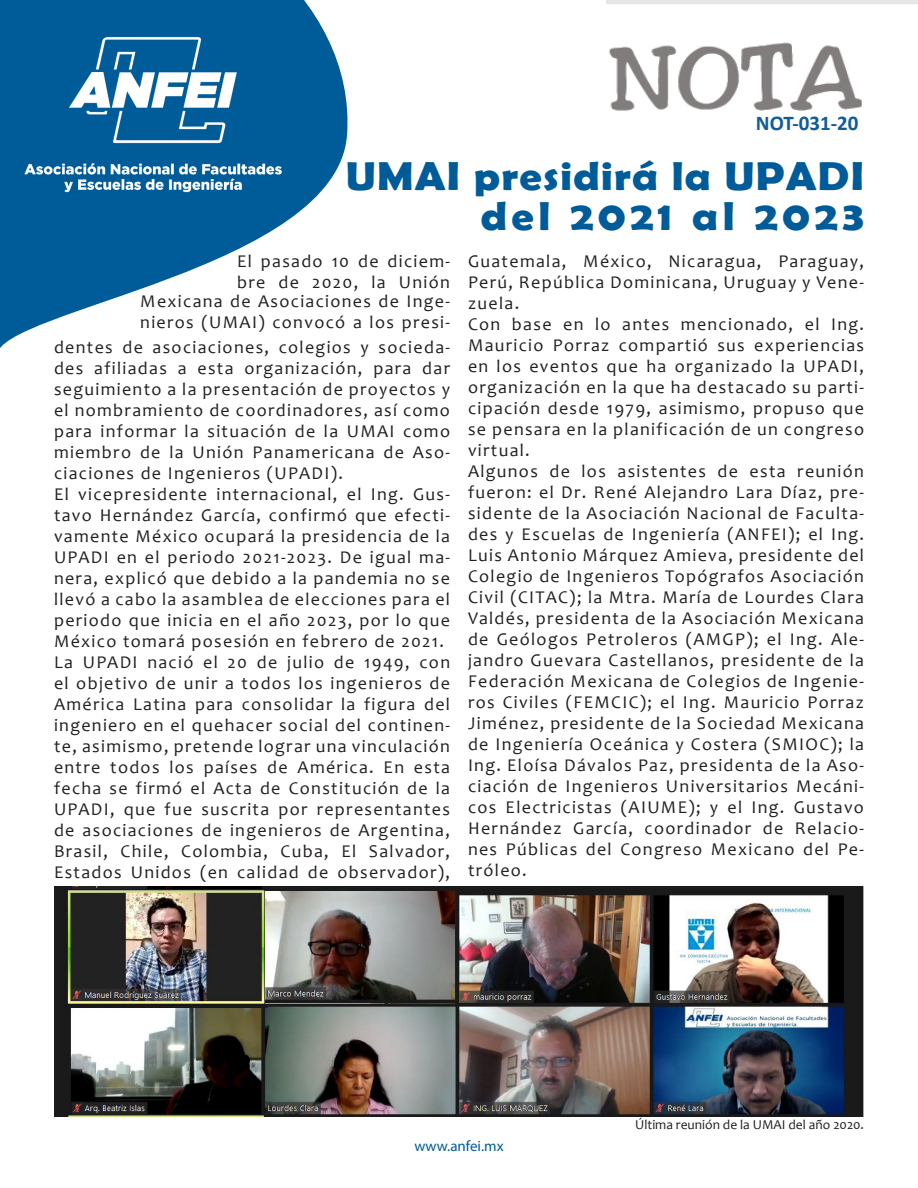
<style>
.page{position:relative;width:918px;height:1188px;background:#fff}
.page>*{position:absolute;margin:0;border:0;box-sizing:border-box;transform-origin:0 0}
.t1{font:700 40.5px/40.5px "Berlin Sans FB Demi";letter-spacing:.025em;color:#005c98;text-align:right;scale:1.1 1}
.t2{font:700 21px "Calibri";color:#105d99}
.t3{font:18px/21px "Candara";letter-spacing:.075em;color:#231f20;text-align:justify}
.t4{font:15px "Myriad Pro";color:#005c98}
.t5{font:13.5px "Candara";color:#231f20}
</style>
<div class="page">
<img style="left:606px;top:1px;width:311px;height:110px">
<svg style="left:0;top:0;width:348px;height:348px;fill:#005c98"></svg>
<img style="left:20px;top:32px;width:266px;height:166px">
<img style="left:54px;top:887px;width:810px;height:229px">
<img style="left:64px;top:887px;width:204px;height:121px">
<img style="left:266px;top:887px;width:188px;height:116px">
<p class="t2" style="left:756px;top:108px;width:104px">NOT-031-20</p>
<p class="t1" style="left:346px;top:155px;width:473px">UMAI presidirá la UPADI del 2021 al 2023</p>
<p class="t3" style="left:237px;top:250px;width:214px">El pasado 10 de diciem&shy;bre de 2020, la Unión</p>
<p class="t3" style="left:140px;top:291px;width:311px">Mexicana de Asociaciones de Inge&shy;nieros (UMAI) convocó a los presi-</p>
<p class="t3" style="left:54px;top:336px;width:398px">dentes de asociaciones, colegios y socieda&shy;des afiliadas a esta organización, para dar seguimiento a la presentación de proyectos y el nombramiento de coordinadores, así como para informar la situación de la UMAI como miembro de la Unión Panamericana de Aso&shy;ciaciones de Ingenieros (UPADI).</p>
<p class="t3" style="left:54px;top:483px;width:398px">El vicepresidente internacional, el Ing. Gus&shy;tavo Hernández García, confirmó que efecti&shy;vamente México ocupará la presidencia de la UPADI en el periodo 2021-2023. De igual ma&shy;nera, explicó que debido a la pandemia no se llevó a cabo la asamblea de elecciones para el periodo que inicia en el año 2023, por lo que México tomará posesión en febrero de 2021.</p>
<p class="t3" style="left:54px;top:651px;width:398px">La UPADI nació el 20 de julio de 1949, con el objetivo de unir a todos los ingenieros de América Latina para consolidar la figura del ingeniero en el quehacer social del continen&shy;te, asimismo, pretende lograr una vinculación entre todos los países de América. En esta fecha se firmó el Acta de Constitución de la UPADI, que fue suscrita por representantes de asociaciones de ingenieros de Argentina, Brasil, Chile, Colombia, Cuba, El Salvador, Estados Unidos (en calidad de observador),</p>
<p class="t3" style="left:468px;top:250px;width:398px">Guatemala, México, Nicaragua, Paraguay, Perú, República Dominicana, Uruguay y Vene&shy;zuela.</p>
<p class="t3" style="left:468px;top:313px;width:398px">Con base en lo antes mencionado, el Ing.<br>Mauricio Porraz compartió sus experiencias en los eventos que ha organizado la UPADI, organización en la que ha destacado su parti&shy;cipación desde 1979, asimismo, propuso que se pensara en la planificación de un congreso virtual.</p>
<p class="t3" style="left:468px;top:460px;width:398px">Algunos de los asistentes de esta reunión fueron: el Dr. René Alejandro Lara Díaz, pre&shy;sidente de la Asociación Nacional de Faculta&shy;des y Escuelas de Ingeniería (ANFEI); el Ing.<br>Luis Antonio Márquez Amieva, presidente del Colegio de Ingenieros Topógrafos Asociación Civil (CITAC); la Mtra. María de Lourdes Clara Valdés, presidenta de la Asociación Mexicana de Geólogos Petroleros (AMGP); el Ing. Ale&shy;jandro Guevara Castellanos, presidente de la Federación Mexicana de Colegios de Ingenie&shy;ros Civiles (FEMCIC); el Ing. Mauricio Porraz Jiménez, presidente de la Sociedad Mexicana de Ingeniería Oceánica y Costera (SMIOC); la Ing. Eloísa Dávalos Paz, presidenta de la Aso&shy;ciación de Ingenieros Universitarios Mecáni&shy;cos Electricistas (AIUME); y el Ing. Gustavo Hernández García, coordinador de Relacio&shy;nes Públicas del Congreso Mexicano del Pe&shy;tróleo.</p>
<p class="t5" style="left:635px;top:1116px;width:230px">Última reunión de la UMAI del año 2020.</p>
<p class="t4" style="left:414px;top:1137px;width:91px">www.anfei.mx</p>
</div>
